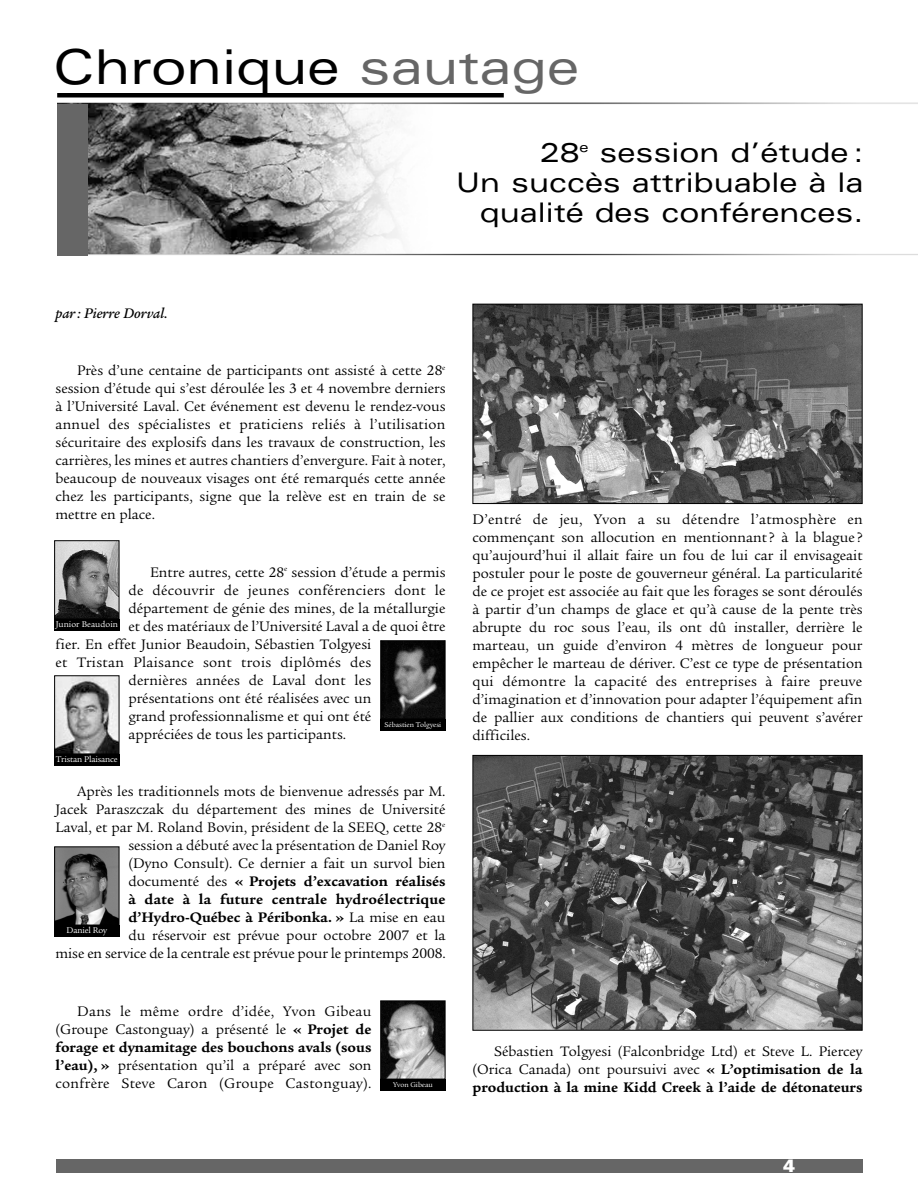
<style>
.page{position:relative;width:918px;height:1188px;background:#fff}
.page>*{position:absolute;margin:0;border:0;box-sizing:border-box;transform-origin:0 0}
.t1{font:expanded 48px "Univers";color:#000}
.t2{font:expanded 27px/30px "Univers";color:#000;text-align:right}
.t3{font:900 18px "Univers";color:#fff}
.t4{font:15px/18px "Legacy Serif";color:#000;text-align:justify}
.t5{font:15px "Legacy Serif";letter-spacing:.02em;color:#000}
.t6{font:italic 500 15px "Legacy Serif";color:#000}
.t7{font:9px "Legacy Serif";letter-spacing:-.015em;color:#fff}
.t8{font:7.5px "Legacy Serif";letter-spacing:-.005em;color:#fff}
.s1{color:#666}
.s2{font-weight:700}
</style>
<div class="page">
<div style="left:56px;top:1159px;width:807px;height:13px;background:#666"></div>
<img style="left:58px;top:102px;width:860px;height:154px">
<div style="left:58px;top:104px;width:30px;height:151px;background:#666"></div>
<div style="left:57px;top:93px;width:447px;height:5px;background:#000"></div>
<img style="left:56px;top:542px;width:61px;height:75px">
<div style="left:54px;top:540px;width:65px;height:79px;border:1px solid #000"></div>
<div style="left:54px;top:619px;width:65px;height:12px;background:#000"></div>
<img style="left:56px;top:677px;width:61px;height:75px">
<div style="left:54px;top:675px;width:65px;height:79px;border:1px solid #000"></div>
<div style="left:54px;top:754px;width:65px;height:12px;background:#000"></div>
<img style="left:56px;top:848px;width:61px;height:75px">
<div style="left:54px;top:846px;width:65px;height:79px;border:1px solid #000"></div>
<div style="left:54px;top:925px;width:65px;height:12px;background:#000"></div>
<img style="left:382px;top:642px;width:62px;height:75px">
<div style="left:380px;top:640px;width:66px;height:79px;border:1px solid #000"></div>
<div style="left:380px;top:719px;width:65px;height:12px;background:#000"></div>
<img style="left:382px;top:1002px;width:62px;height:75px">
<div style="left:380px;top:1000px;width:66px;height:79px;border:1px solid #000"></div>
<div style="left:380px;top:1079px;width:65px;height:12px;background:#000"></div>
<img style="left:474px;top:306px;width:387px;height:196px">
<div style="left:472px;top:304px;width:391px;height:200px;border:1px solid #000"></div>
<img style="left:474px;top:757px;width:387px;height:272px">
<div style="left:472px;top:755px;width:391px;height:276px;border:1px solid #000"></div>
<h1 class="t1" style="left:52px;top:39px;width:528px">Chronique <span class="s1">sautage</span></h1>
<h2 class="t2" style="left:456px;top:137px;width:409px">28<sup>e</sup> session d’étude :<br>Un succès attribuable à la qualité des conférences.</h2>
<p class="t6" style="left:56px;top:304px;width:114px">par: Pierre Dorval.</p>
<p class="t4" style="left:56px;top:362px;width:392px;text-indent:22px">Près d’une centaine de participants ont assisté à cette 28<sup>e </sup>session d’étude qui s’est déroulée les 3 et 4 novembre derniers à l’Université Laval. Cet événement est devenu le rendez-vous annuel des spécialistes et praticiens reliés à l’utilisation sécuritaire des explosifs dans les travaux de construction, les carrières, les mines et autres chantiers d’envergure. Fait à noter, beaucoup de nouveaux visages ont été remarqués cette année chez les participants, signe que la relève est en train de se mettre en place.</p>
<p class="t4" style="left:150px;top:563px;width:297px">Entre autres, cette 28<sup>e</sup> session d’étude a permis</p>
<p class="t5" style="left:128px;top:582px;width:319px">de découvrir de jeunes conférenciers dont le</p>
<p class="t4" style="left:128px;top:599px;width:319px">département de génie des mines, de la métallurgie</p>
<p class="t4" style="left:128px;top:617px;width:319px">et des matériaux de l’Université Laval a de quoi être</p>
<p class="t4" style="left:55px;top:635px;width:317px">fier. En effet Junior Beaudoin, Sébastien Tolgyesi</p>
<p class="t5" style="left:55px;top:654px;width:317px">et Tristan Plaisance sont trois diplômés des</p>
<p class="t4" style="left:128px;top:671px;width:244px">dernières années de Laval dont les</p>
<p class="t4" style="left:128px;top:689px;width:244px">présentations ont été réalisées avec un</p>
<p class="t4" style="left:128px;top:707px;width:244px">grand professionnalisme et qui ont été</p>
<p class="t4" style="left:128px;top:725px;width:219px">appréciées de tous les participants.</p>
<p class="t7" style="left:56px;top:619px;width:64px">Junior Beaudoin</p>
<p class="t8" style="left:385px;top:720px;width:58px">Sébastien Tolgyesi</p>
<p class="t7" style="left:56px;top:754px;width:63px">Tristan Plaisance</p>
<p class="t4" style="left:55px;top:783px;width:392px;text-align:right">Après les traditionnels mots de bienvenue adressés par M.<br>Jacek Paraszczak du département des mines de Université Laval, et par M. Roland Bovin, président de la SEEQ, cette 28<sup>e </sup>session a débuté avec la présentation de Daniel Roy<br>(Dyno Consult). Ce dernier a fait un survol bien documenté des <span class="s2">« Projets d’excavation réalisés<br>à date à la future centrale hydroélectrique d’Hydro-Québec à Péribonka. »</span> La mise en eau<br>du réservoir est prévue pour octobre 2007 et la<br>mise en service de la centrale est prévue pour le printemps 2008.</p>
<p class="t7" style="left:67px;top:925px;width:42px">Daniel Roy</p>
<p class="t4" style="left:55px;top:1002px;width:318px;text-indent:22px">Dans le même ordre d’idée, Yvon Gibeau (Groupe Castonguay) a présenté le <span class="s2">« Projet de forage et dynamitage des bouchons avals (sous l’eau), »</span> présentation qu’il a préparé avec son confrère Steve Caron (Groupe Castonguay).</p>
<p class="t8" style="left:393px;top:1080px;width:41px">Yvon Gibeau</p>
<p class="t4" style="left:472px;top:510px;width:392px">D’entré de jeu, Yvon a su détendre l’atmosphère en commençant son allocution en mentionnant? à la blague ? qu’aujourd’hui il allait faire un fou de lui car il envisageait postuler pour le poste de gouverneur général. La particularité de ce projet est associée au fait que les forages se sont déroulés à partir d’un champs de glace et qu’à cause de la pente très abrupte du roc sous l’eau, ils ont dû installer, derrière le marteau, un guide d’environ 4 mètres de longueur pour empêcher le marteau de dériver. C’est ce type de présentation qui démontre la capacité des entreprises à faire preuve d’imagination et d’innovation pour adapter l’équipement afin de pallier aux conditions de chantiers qui peuvent s’avérer difficiles.</p>
<p class="t4" style="left:472px;top:1043px;width:392px;text-indent:22px">Sébastien Tolgyesi (Falconbridge Ltd) et Steve L. Piercey (Orica Canada) ont poursuivi avec <span class="s2">« L’optimisation de la production à la mine Kidd Creek à l’aide de détonateurs</span></p>
<p class="t3" style="left:783px;top:1155px;width:14px">4</p>
</div>
